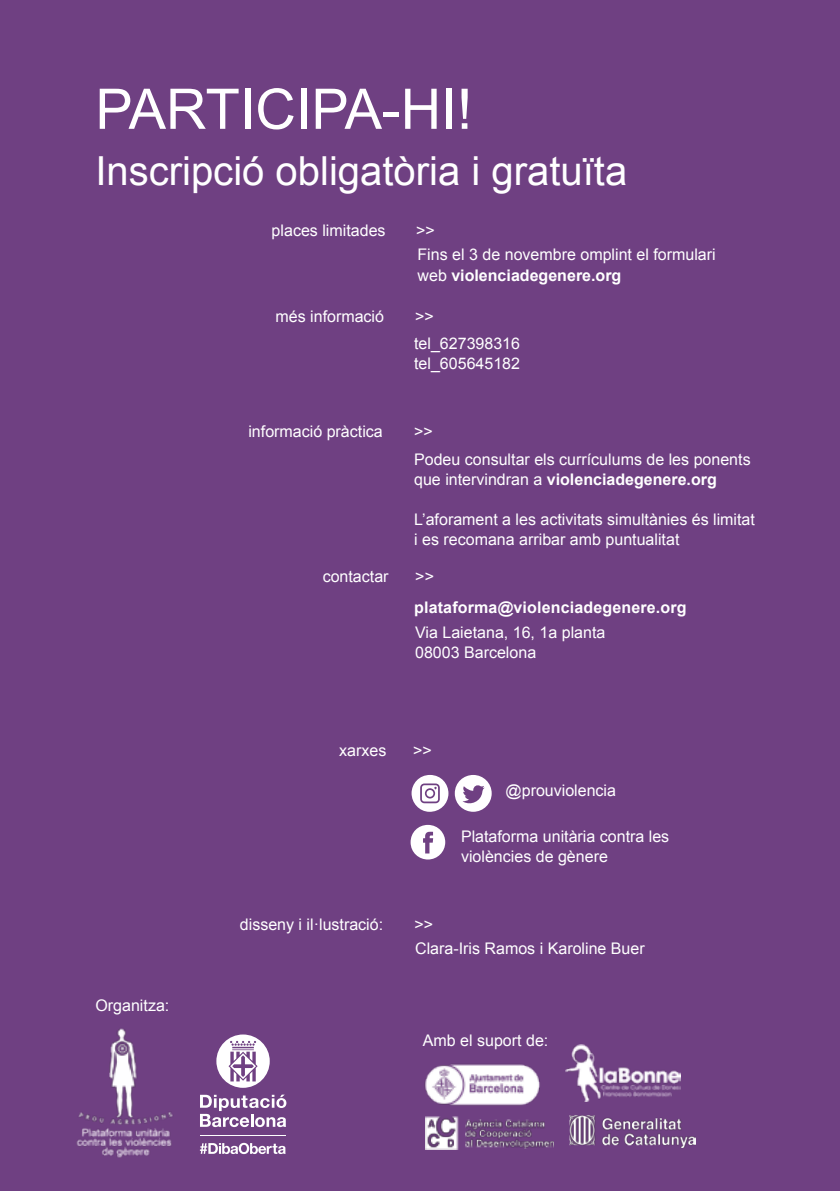
<style>
.page{position:relative;width:840px;height:1191px;background:#fff}
.page>*{position:absolute;margin:0;border:0;box-sizing:border-box;transform-origin:0 0}
.t1{font:56px "Arial";color:#fff}
.t2{font:40px "Arial";color:#fff}
.t3{font:16px/20px "Arial";color:#fff}
.t4{font:700 16px "Arial";letter-spacing:.01em;color:#fff}
.s1{font-weight:700}
</style>
<div class="page">
<div style="left:0;top:0;width:839px;height:1191px;background:#6f4082"></div>
<svg style="left:454px;top:775px;width:37px;height:37px"></svg>
<svg style="left:411px;top:775px;width:37px;height:37px"></svg>
<div style="left:426px;top:790px;width:7px;height:7px;background:#fff;border-radius:50%"></div>
<svg style="left:410px;top:825px;width:35px;height:34px"></svg>
<img style="left:569px;top:1115px;width:126px;height:32px">
<img style="left:425px;top:1116px;width:128px;height:33px">
<img style="left:565px;top:1044px;width:115px;height:57px">
<img style="left:425px;top:1064px;width:115px;height:42px">
<img style="left:76px;top:1028px;width:97px;height:130px">
<hr style="left:200px;top:1135px;width:85px;height:1px;background:#fff">
<svg style="left:200px;top:1142px;width:85px;height:12px"></svg>
<svg style="left:200px;top:1094px;width:86px;height:33px"></svg>
<svg style="left:216px;top:1034px;width:53px;height:53px"></svg>
<h1 class="t1" style="left:95px;top:72px;width:378px">PARTICIPA-HI!</h1>
<h2 class="t2" style="left:95px;top:145px;width:533px">Inscripció obligatòria i gratuïta</h2>
<p class="t3" style="left:271px;top:220px;width:115px">places limitades</p>
<p class="t3" style="left:416px;top:220px;width:20px">&gt;&gt;</p>
<p class="t3" style="left:417px;top:245px;width:299px">Fins el 3 de novembre omplint el formulari web <span class="s1">violenciadegenere.org</span></p>
<p class="t3" style="left:275px;top:307px;width:110px">més informació</p>
<p class="t3" style="left:415px;top:307px;width:20px">&gt;&gt;</p>
<p class="t3" style="left:414px;top:334px;width:107px">tel_627398316 tel_605645182</p>
<p class="t3" style="left:248px;top:421px;width:136px">informació pràctica</p>
<p class="t3" style="left:414px;top:421px;width:20px">&gt;&gt;</p>
<p class="t3" style="left:414px;top:449px;width:338px">Podeu consultar els currículums de les ponents que intervindran a <span class="s1">violenciadegenere.org</span></p>
<p class="t3" style="left:414px;top:509px;width:342px">L’aforament a les activitats simultànies és limitat i es recomana arribar amb puntualitat</p>
<p class="t3" style="left:322px;top:566px;width:67px">contactar</p>
<p class="t3" style="left:415px;top:566px;width:20px">&gt;&gt;</p>
<p class="t4" style="left:414px;top:597px;width:274px">plataforma@violenciadegenere.org</p>
<p class="t3" style="left:415px;top:622px;width:192px">Via Laietana, 16, 1a planta<br>08003 Barcelona</p>
<p class="t3" style="left:339px;top:740px;width:49px">xarxes</p>
<p class="t3" style="left:413px;top:740px;width:20px">&gt;&gt;</p>
<p class="t3" style="left:240px;top:915px;width:145px">disseny i il·lustració:</p>
<p class="t3" style="left:414px;top:915px;width:20px">&gt;&gt;</p>
<p class="t3" style="left:505px;top:781px;width:112px">@prouviolencia</p>
<p class="t3" style="left:461px;top:827px;width:210px">Plataforma unitària contra les violències de gènere</p>
<p class="t3" style="left:95px;top:995px;width:75px">Organitza:</p>
<p class="t3" style="left:415px;top:938px;width:231px">Clara-Iris Ramos i Karoline Buer</p>
<p class="t3" style="left:422px;top:1030px;width:127px">Amb el suport de:</p>
</div>
